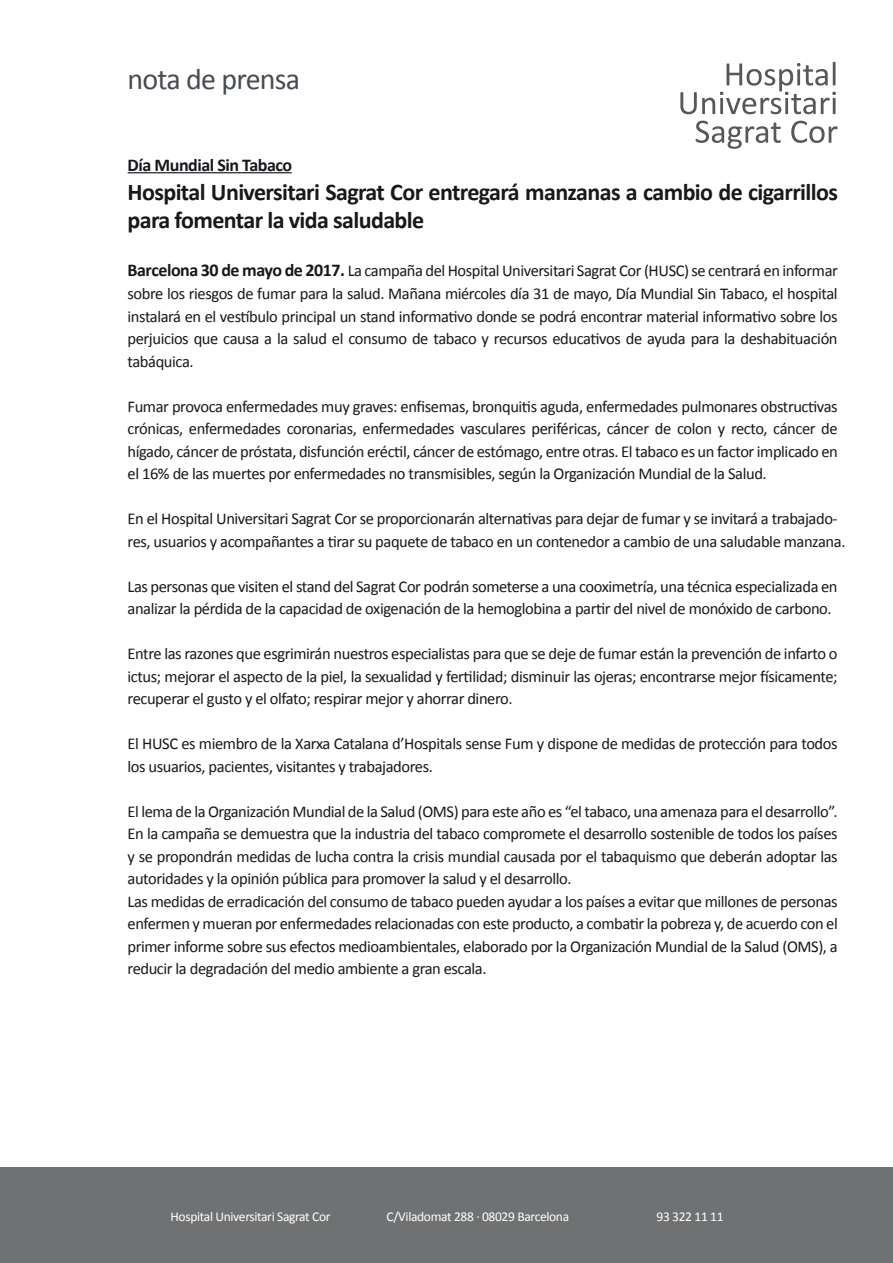
<style>
.page{position:relative;width:893px;height:1263px;background:#fff}
.page>*{position:absolute;margin:0;border:0;box-sizing:border-box;transform-origin:0 0}
.t1{font:30px "Calibri";letter-spacing:-.025em;color:#474c52}
.t2{font:700 24px/28.8px "Calibri";letter-spacing:-.025em;color:#1a171c}
.t3{font:700 18px "Calibri";letter-spacing:-.025em;color:#1a171c}
.t4{font:16.5px/22.5px "Calibri";letter-spacing:-.025em;color:#1a171c}
.t5{font:13.5px "Calibri";letter-spacing:-.025em;color:#fff}
.s1{font-weight:700;font-size:18px}
</style>
<div class="page">
<div style="left:0;top:1167px;width:893px;height:96px;background:#707172"></div>
<hr style="left:128px;top:172px;width:164px;height:1px;background:#1a171c">
<svg style="left:680px;top:62px;width:156px;height:52px"></svg>
<svg style="left:696px;top:121px;width:85px;height:28px"></svg>
<svg style="left:791px;top:121px;width:46px;height:22px"></svg>
<h1 class="t1" style="left:128px;top:60px;width:174px">nota de prensa</h1>
<p class="t3" style="left:128px;top:153px;width:166px">Día Mundial Sin Tabaco</p>
<h2 class="t2" style="left:128px;top:177px;width:712px">Hospital Universitari Sagrat Cor entregará manzanas a cambio de cigarrillos para fomentar la vida saludable</h2>
<p class="t4" style="left:128px;top:260px;width:712px;text-align:justify"><span class="s1">Barcelona 30 de mayo de 2017.</span> La campaña del Hospital Universitari Sagrat Cor (HUSC) se centrará en informar sobre los riesgos de fumar para la salud. Mañana miércoles día 31 de mayo, Día Mundial Sin Tabaco, el hospital instalará en el vestíbulo principal un stand informativo donde se podrá encontrar material informativo sobre los perjuicios que causa a la salud el consumo de tabaco y recursos educativos de ayuda para la deshabituación tabáquica.</p>
<p class="t4" style="left:128px;top:395px;width:712px;text-align:justify">Fumar provoca enfermedades muy graves: enfisemas, bronquitis aguda, enfermedades pulmonares obstructivas crónicas, enfermedades coronarias, enfermedades vasculares periféricas, cáncer de colon y recto, cáncer de hígado, cáncer de próstata, disfunción eréctil, cáncer de estómago, entre otras. El tabaco es un factor implicado en el 16% de las muertes por enfermedades no transmisibles, según la Organización Mundial de la Salud.</p>
<p class="t4" style="left:128px;top:507px;width:719px">En el Hospital Universitari Sagrat Cor se proporcionarán alternativas para dejar de fumar y se invitará a trabajado&shy;res, usuarios y acompañantes a tirar su paquete de tabaco en un contenedor a cambio de una saludable manzana.</p>
<p class="t4" style="left:128px;top:575px;width:712px">Las personas que visiten el stand del Sagrat Cor podrán someterse a una cooximetría, una técnica especializada en analizar la pérdida de la capacidad de oxigenación de la hemoglobina a partir del nivel de monóxido de carbono.</p>
<p class="t4" style="left:128px;top:642px;width:712px;text-align:justify">Entre las razones que esgrimirán nuestros especialistas para que se deje de fumar están la prevención de infarto o ictus; mejorar el aspecto de la piel, la sexualidad y fertilidad; disminuir las ojeras; encontrarse mejor físicamente; recuperar el gusto y el olfato; respirar mejor y ahorrar dinero.</p>
<p class="t4" style="left:128px;top:732px;width:711px">El HUSC es miembro de la Xarxa Catalana d’Hospitals sense Fum y dispone de medidas de protección para todos los usuarios, pacientes, visitantes y trabajadores.</p>
<p class="t4" style="left:128px;top:800px;width:712px">El lema de la Organización Mundial de la Salud (OMS) para este año es “el tabaco, una amenaza para el desarrollo”.<br>En la campaña se demuestra que la industria del tabaco compromete el desarrollo sostenible de todos los países y se propondrán medidas de lucha contra la crisis mundial causada por el tabaquismo que deberán adoptar las autoridades y la opinión pública para promover la salud y el desarrollo.<br>Las medidas de erradicación del consumo de tabaco pueden ayudar a los países a evitar que millones de personas enfermen y mueran por enfermedades relacionadas con este producto, a combatir la pobreza y, de acuerdo con el primer informe sobre sus efectos medioambientales, elaborado por la Organización Mundial de la Salud (OMS), a reducir la degradación del medio ambiente a gran escala.</p>
<p class="t5" style="left:171px;top:1208px;width:161px">Hospital Universitari Sagrat Cor</p>
<p class="t5" style="left:387px;top:1208px;width:184px">C/Viladomat 288 · 08029 Barcelona</p>
<p class="t5" style="left:656px;top:1208px;width:69px">93 322 11 11</p>
</div>
